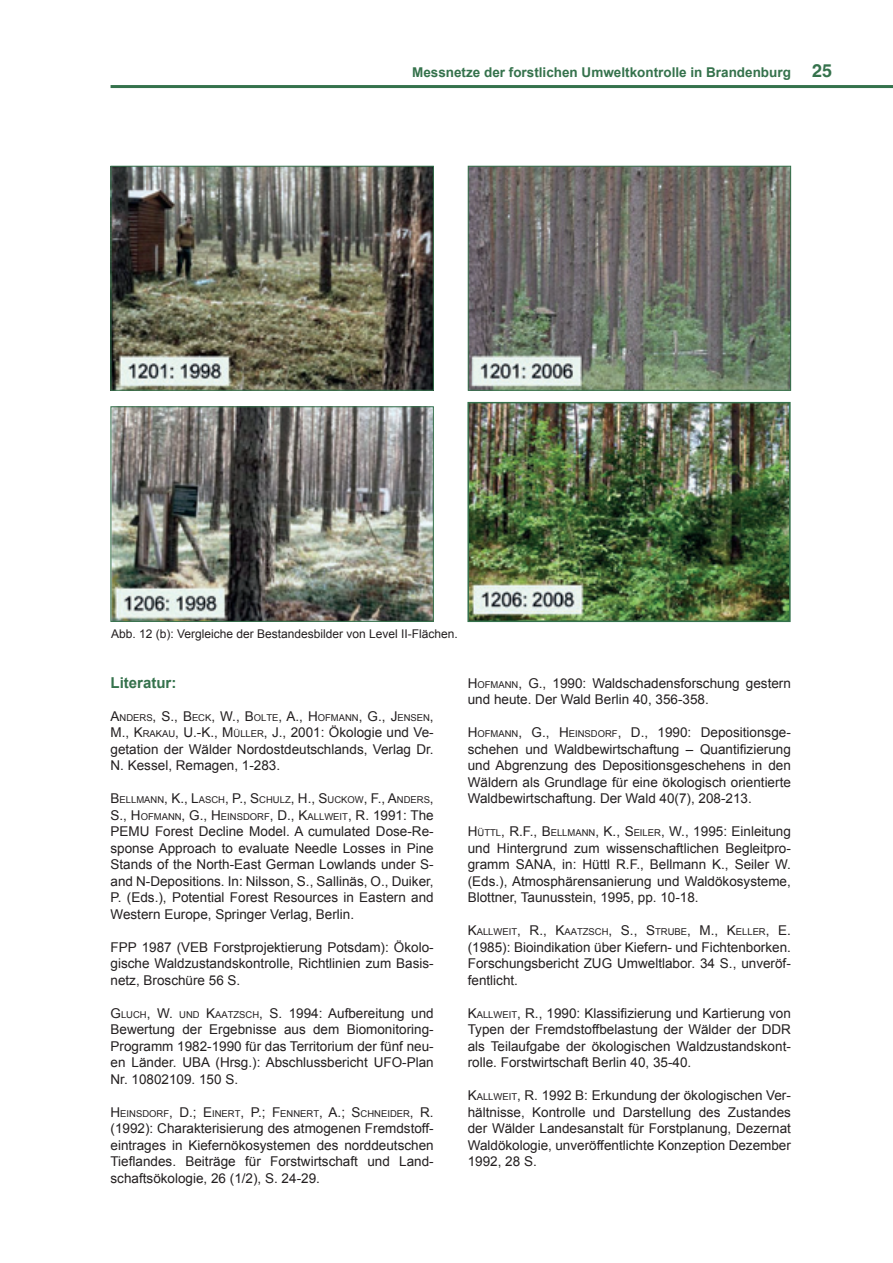
<style>
.page{position:relative;width:893px;height:1263px;background:#fff}
.page>*{position:absolute;margin:0;border:0;box-sizing:border-box;transform-origin:0 0}
.t1{font:700 18px "Helvetica";color:#35724c}
.Subhead{font:700 15px "Arial";color:#35724c}
.Fließtext{font:13.5px/16.5px "Arial";color:#231f20;text-align:justify}
.Fließtext-2{font:700 13.5px "Arial";color:#35724c}
.BU{font:12px "Arial";color:#231f20}
.Fließtext-3{font:9.45px "Arial";color:#231f20}
.s1{font-size:13.5px}
.s2{font-style:inherit}
.s3{font-size:9.45px}
</style>
<div class="page">
<hr style="left:111px;top:85px;width:782px;height:3px;background:#35724c">
<img style="left:113px;top:168px;width:319px;height:221px">
<div style="left:111px;top:166px;width:323px;height:225px;border:1px solid #35724c"></div>
<img style="left:470px;top:168px;width:319px;height:221px">
<div style="left:468px;top:166px;width:323px;height:225px;border:1px solid #35724c"></div>
<img style="left:113px;top:408px;width:319px;height:212px">
<div style="left:111px;top:406px;width:323px;height:216px;border:1px solid #35724c"></div>
<img style="left:470px;top:405px;width:318px;height:214px">
<div style="left:467px;top:402px;width:324px;height:220px;border:2px solid #35724c"></div>
<p class="Fließtext-2" style="left:412px;top:63px;width:380px">Messnetze der forstlichen Umweltkontrolle in Brandenburg</p>
<h1 class="t1" style="left:812px;top:59px;width:22px">25</h1>
<p class="BU" style="left:111px;top:626px;width:348px">Abb. 12 (b): Vergleiche der Bestandesbilder von Level II-Flächen.</p>
<p class="Subhead" style="left:111px;top:672px;width:67px">Literatur:</p>
<p class="Fließtext-3" style="left:111px;top:711px;width:325px"><span class="s1">A</span>NDERS<span class="s1">, S., B</span>ECK<span class="s1">, W., B</span>OLTE<span class="s1">, A.,</span> <span class="s1">H</span> OFMANN<span class="s1">, G.,</span> <span class="s1">J</span>ENSEN<span class="s1">,</span></p>
<p class="Fließtext" style="left:111px;top:724px;width:325px">M., <span class="s2">K</span><span class="s3">RAKAU</span> , U.-K., <span class="s2">M</span><span class="s3">ÜLLER</span>, J., 2001: Ökologie und Ve&shy;getation der Wälder Nordostdeutschlands, Verlag Dr.<br>N. Kessel, Remagen, 1-283.</p>
<p class="Fließtext-3" style="left:111px;top:793px;width:325px"><span class="s1">B</span>ELLMANN<span class="s1">, K.,</span> <span class="s1">L</span>ASCH<span class="s1">, P.,</span> <span class="s1">S</span>CHULZ<span class="s1">, H.,</span> <span class="s1">S</span>UCKOW<span class="s1">, F.,</span> <span class="s1">A</span>NDERS<span class="s1">,</span></p>
<p class="Fließtext" style="left:111px;top:807px;width:325px">S., <span class="s2">H</span><span class="s3">OFMANN</span>, G., <span class="s2">H</span> <span class="s3">EINSDORF</span>, D., <span class="s2">K</span><span class="s3">ALLWEIT</span>, R. 1991: The PEMU Forest Decline Model. A cumulated Dose-Re&shy;sponse Approach to evaluate Needle Losses in Pine Stands of the North-East German Lowlands under S&shy;and N-Depositions. In: Nilsson, S., Sallinäs, O., Duiker, P. (Eds.), Potential Forest Resources in Eastern and Western Europe, Springer Verlag, Berlin.</p>
<p class="Fließtext" style="left:111px;top:939px;width:325px">FPP 1987 (VEB Forstprojektierung Potsdam): Ökolo&shy;gische Waldzustandskontrolle, Richtlinien zum Basis&shy;netz, Broschüre 56 S.</p>
<p class="Fließtext" style="left:111px;top:1005px;width:325px"><span class="s2">G</span> <span class="s3">LUCH</span>, W. <span class="s3">U ND</span> <span class="s2">K</span><span class="s3">AATZSCH</span>, S. 1994: Aufbereitung und Bewertung der Ergebnisse aus dem Biomonitoring-Programm 1982-1990 für das Territorium der fünf neu&shy;en Länder. UBA (Hrsg.): Abschlussbericht UFO-Plan Nr. 10802109. 150 S.</p>
<p class="Fließtext-3" style="left:111px;top:1107px;width:325px"><span class="s1">H</span> EINSDORF<span class="s1">, D.;</span> <span class="s1">E</span> INERT<span class="s1">, P.;</span> <span class="s1">F</span>ENNERT<span class="s1">, A.;</span> <span class="s1">S</span>CHNEIDER<span class="s1">, R.</span></p>
<p class="Fließtext" style="left:111px;top:1120px;width:325px">(1992): Charakterisierung des atmogenen Fremdstoff&shy;eintrages in Kiefernökosystemen des norddeutschen Tieflandes. Beiträge für Forstwirtschaft und Land&shy;schaftsökologie, 26 (1/2), S. 24-29.</p>
<p class="Fließtext" style="left:468px;top:675px;width:325px"><span class="s2">H</span> <span class="s3">OFMANN</span>, G., 1990: Waldschadensforschung gestern und heute. Der Wald Berlin 40, 356-358.</p>
<p class="Fließtext" style="left:468px;top:724px;width:325px"><span class="s2">H</span> <span class="s3">OFMANN</span>, G., <span class="s2">H</span> <span class="s3">EINSDORF</span>, D., 1990: Depositionsge&shy;schehen und Waldbewirtschaftung – Quantifizierung und Abgrenzung des Depositionsgeschehens in den Wäldern als Grundlage für eine ökologisch orientierte Waldbewirtschaftung. Der Wald 40(7), 208-213.</p>
<p class="Fließtext" style="left:468px;top:823px;width:325px"><span class="s2">H</span> <span class="s3">ÜTTL</span>, R.F., <span class="s2">B</span><span class="s3">ELLMANN</span>, K., <span class="s2">S</span><span class="s3">EILER</span>, W., 1995: Einleitung und Hintergrund zum wissenschaftlichen Begleitpro&shy;gramm SANA, in: Hüttl R.F., Bellmann K., Seiler W. (Eds.), Atmosphärensanierung und Waldökosysteme, Blottner, Taunusstein, 1995, pp. 10-18.</p>
<p class="Fließtext-3" style="left:468px;top:925px;width:325px"><span class="s1">K</span>ALLWEIT<span class="s1">, R.,</span> <span class="s1">K</span>AATZSCH<span class="s1">, S.,</span> <span class="s1">S</span>TRUBE<span class="s1">, M.,</span> <span class="s1">K</span>ELLER<span class="s1">, E.</span></p>
<p class="Fließtext" style="left:468px;top:939px;width:325px">(1985): Bioindikation über Kiefern- und Fichtenborken.<br>Forschungsbericht ZUG Umweltlabor. 34 S., unveröf&shy;fentlicht.</p>
<p class="Fließtext" style="left:468px;top:1005px;width:325px"><span class="s2">K</span><span class="s3">ALLWEIT</span>, R., 1990: Klassifizierung und Kartierung von Typen der Fremdstoffbelastung der Wälder der DDR als Teilaufgabe der ökologischen Waldzustandskont&shy;rolle. Forstwirtschaft Berlin 40, 35-40.</p>
<p class="Fließtext" style="left:468px;top:1087px;width:325px"><span class="s2">K</span><span class="s3">ALLWEIT</span>, R. 1992 B: Erkundung der ökologischen Ver&shy;hältnisse, Kontrolle und Darstellung des Zustandes der Wälder Landesanstalt für Forstplanung, Dezernat Waldökologie, unveröffentlichte Konzeption Dezember 1992, 28 S.</p>
</div>
